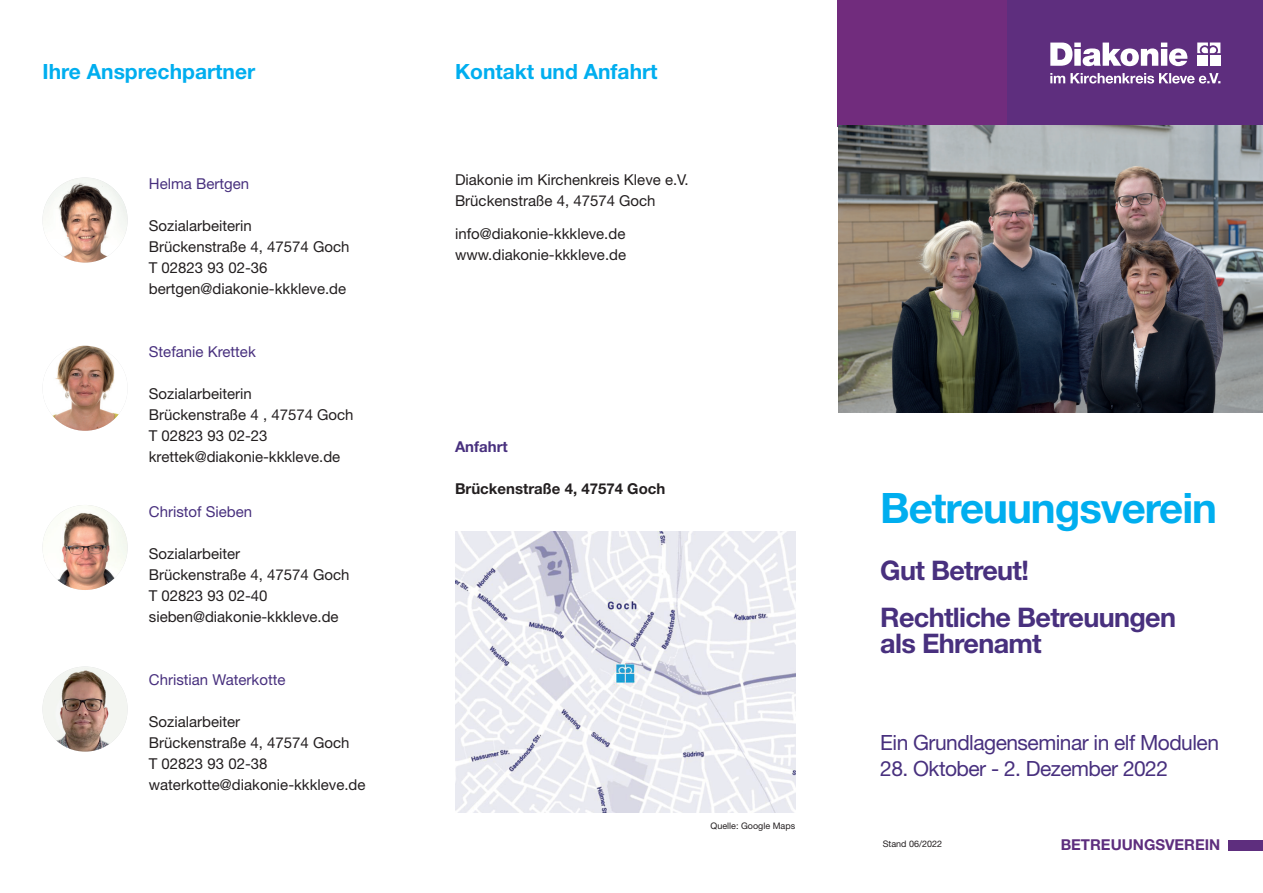
<style>
.page{position:relative;width:1263px;height:893px;background:#fff}
.page>*{position:absolute;margin:0;border:0;box-sizing:border-box;transform-origin:0 0}
.t1{font:700 42px "Helvetica Neue LT Std";letter-spacing:-.025em;color:#00aeef}
.t2{font:700 27px/25.5px "Helvetica Neue LT Std";letter-spacing:-.025em;color:#48307e}
.t3{font:21px "Helvetica Neue LT Std";letter-spacing:-.025em;color:#48307e}
.t4{font:700 21px "Helvetica Neue LT Std";color:#00aeef}
.t5{font:15px/21px "Helvetica Neue LT Std";color:#231f20}
.t6{font:15px "Helvetica Neue LT Std";color:#48307e}
.t7{font:700 15px "Helvetica Neue LT Std";color:#231f20}
.t8{font:700 15px "Helvetica Neue LT Std";color:#5e2e7e}
.t9{font:700 15px "Helvetica Neue LT Std";color:#48307e}
.t10{font:9px "Helvetica Neue LT Std";color:#231f20}
</style>
<div class="page">
<img style="left:455px;top:531px;width:340px;height:281px">
<div style="left:838px;top:0;width:170px;height:126px;background:#712c7d"></div>
<div style="left:1008px;top:0;width:255px;height:126px;background:#5e2e7e"></div>
<svg style="left:1050px;top:43px;width:137px;height:23px"></svg>
<svg style="left:1197px;top:43px;width:23px;height:10px"></svg>
<div style="left:1197px;top:55px;width:11px;height:11px;background:#fff"></div>
<div style="left:1210px;top:55px;width:10px;height:11px;background:#fff"></div>
<svg style="left:1050px;top:73px;width:170px;height:11px"></svg>
<div style="left:1229px;top:840px;width:34px;height:10px;background:#5e2e7e"></div>
<img style="left:43px;top:178px;width:85px;height:85px;border-radius:43px">
<img style="left:43px;top:346px;width:85px;height:85px;border-radius:43px">
<img style="left:43px;top:505px;width:85px;height:85px;border-radius:43px">
<img style="left:838px;top:126px;width:425px;height:286px">
<img style="left:43px;top:666px;width:85px;height:86px;border-radius:43px">
<p class="t4" style="left:43px;top:58px;width:214px">Ihre Ansprechpartner</p>
<p class="t6" style="left:149px;top:175px;width:102px">Helma Bertgen</p>
<p class="t5" style="left:149px;top:215px;width:202px">Sozialarbeiterin<br>Brückenstraße 4, 47574 Goch<br>T 02823 93 02-36 bertgen@diakonie-kkkleve.de</p>
<p class="t6" style="left:149px;top:343px;width:108px">Stefanie Krettek</p>
<p class="t5" style="left:149px;top:383px;width:206px">Sozialarbeiterin<br>Brückenstraße 4 , 47574 Goch<br>T 02823 93 02-23 krettek@diakonie-kkkleve.de</p>
<p class="t6" style="left:149px;top:503px;width:105px">Christof Sieben</p>
<p class="t5" style="left:149px;top:543px;width:202px">Sozialarbeiter<br>Brückenstraße 4, 47574 Goch<br>T 02823 93 02-40 sieben@diakonie-kkkleve.de</p>
<p class="t6" style="left:149px;top:671px;width:138px">Christian Waterkotte</p>
<p class="t5" style="left:149px;top:711px;width:218px">Sozialarbeiter<br>Brückenstraße 4, 47574 Goch<br>T 02823 93 02-38 waterkotte@diakonie-kkkleve.de</p>
<p class="t4" style="left:455px;top:58px;width:204px">Kontakt und Anfahrt</p>
<p class="t5" style="left:455px;top:169px;width:235px">Diakonie im Kirchenkreis Kleve e.V.</p>
<p class="t5" style="left:455px;top:190px;width:202px">Brückenstraße 4, 47574 Goch</p>
<p class="t5" style="left:455px;top:223px;width:173px">info@diakonie-kkkleve.de www.diakonie-kkkleve.de</p>
<p class="t9" style="left:455px;top:438px;width:54px">Anfahrt</p>
<p class="t7" style="left:455px;top:480px;width:212px">Brückenstraße 4, 47574 Goch</p>
<p class="t10" style="left:710px;top:821px;width:86px">Quelle: Google Maps</p>
<p class="t1" style="left:880px;top:482px;width:338px">Betreuungsverein</p>
<p class="t2" style="left:880px;top:557px;width:150px">Gut Betreut!</p>
<p class="t2" style="left:880px;top:604px;width:297px">Rechtliche Betreuungen als Ehrenamt</p>
<p class="t3" style="left:880px;top:730px;width:340px">Ein Grundlagenseminar in elf Modulen</p>
<p class="t3" style="left:880px;top:756px;width:289px">28. Oktober - 2. Dezember 2022</p>
<p class="t10" style="left:883px;top:839px;width:61px">Stand 06/2022</p>
<p class="t8" style="left:1061px;top:836px;width:161px">BETREUUNGSVEREIN</p>
</div>
